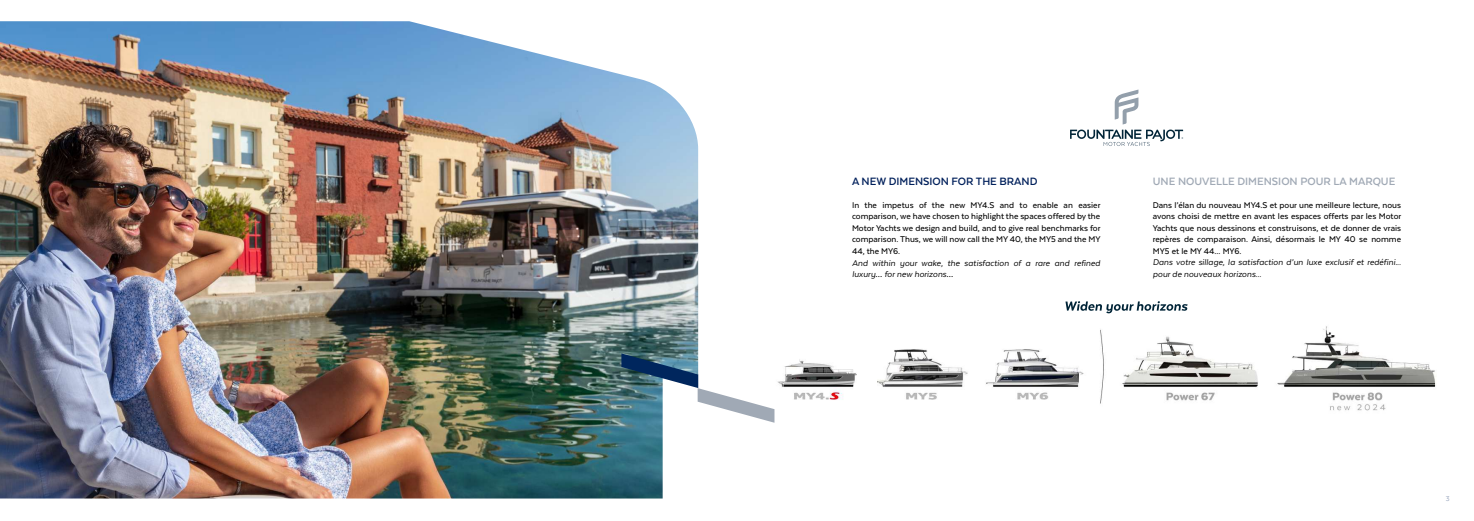
<style>
.page{position:relative;width:1474px;height:521px;background:#fff}
.page>*{position:absolute;margin:0;border:0;box-sizing:border-box;transform-origin:0 0}
.t1{font:700 12.25px "Texta";color:#a0a9b5}
.t2{font:700 12.25px "Texta";color:#00205b}
.t3{font:500 9.62px/11.5px "Texta";color:#000;text-align:justify}
.t4{font:italic 9.62px/11.5px "Texta";color:#000}
.t5{font:7.88px "Texta";color:#99a6bd}
</style>
<div class="page">
<img style="left:774px;top:326px;width:662px;height:92px">
<svg style="left:1070px;top:90px;width:113px;height:56px"></svg>
<svg style="left:1065px;top:301px;width:122px;height:12px"></svg>
<img style="left:0;top:21px;width:698px;height:477px">
<svg style="left:621px;top:353px;width:153px;height:70px"></svg>
<p class="t2" style="left:852px;top:175px;width:187px">A NEW DIMENSION FOR THE BRAND</p>
<p class="t3" style="left:852px;top:199px;width:250px">In the impetus of the new MY4.S and to enable an easier comparison, we have chosen to highlight the spaces offered by the Motor Yachts we design and build, and to give real benchmarks for comparison. Thus, we will now call the MY 40, the MY5 and the MY 44, the MY6.</p>
<p class="t4" style="left:852px;top:257px;width:250px">And within your wake, the satisfaction of a rare and refined luxury… for new horizons…</p>
<p class="t1" style="left:1152px;top:175px;width:244px">UNE NOUVELLE DIMENSION POUR LA MARQUE</p>
<p class="t3" style="left:1152px;top:199px;width:250px">Dans l’élan du nouveau MY4.S et pour une meilleure lecture, nous avons choisi de mettre en avant les espaces offerts par les Motor Yachts que nous dessinons et construisons, et de donner de vrais repères de comparaison. Ainsi, désormais le MY 40 se nomme MY5 et le MY 44... MY6.</p>
<p class="t4" style="left:1152px;top:257px;width:250px">Dans votre sillage, la satisfaction d’un luxe exclusif et redéfini... pour de nouveaux horizons...</p>
<p class="t5" style="left:1445px;top:494px;width:5px">3</p>
</div>
